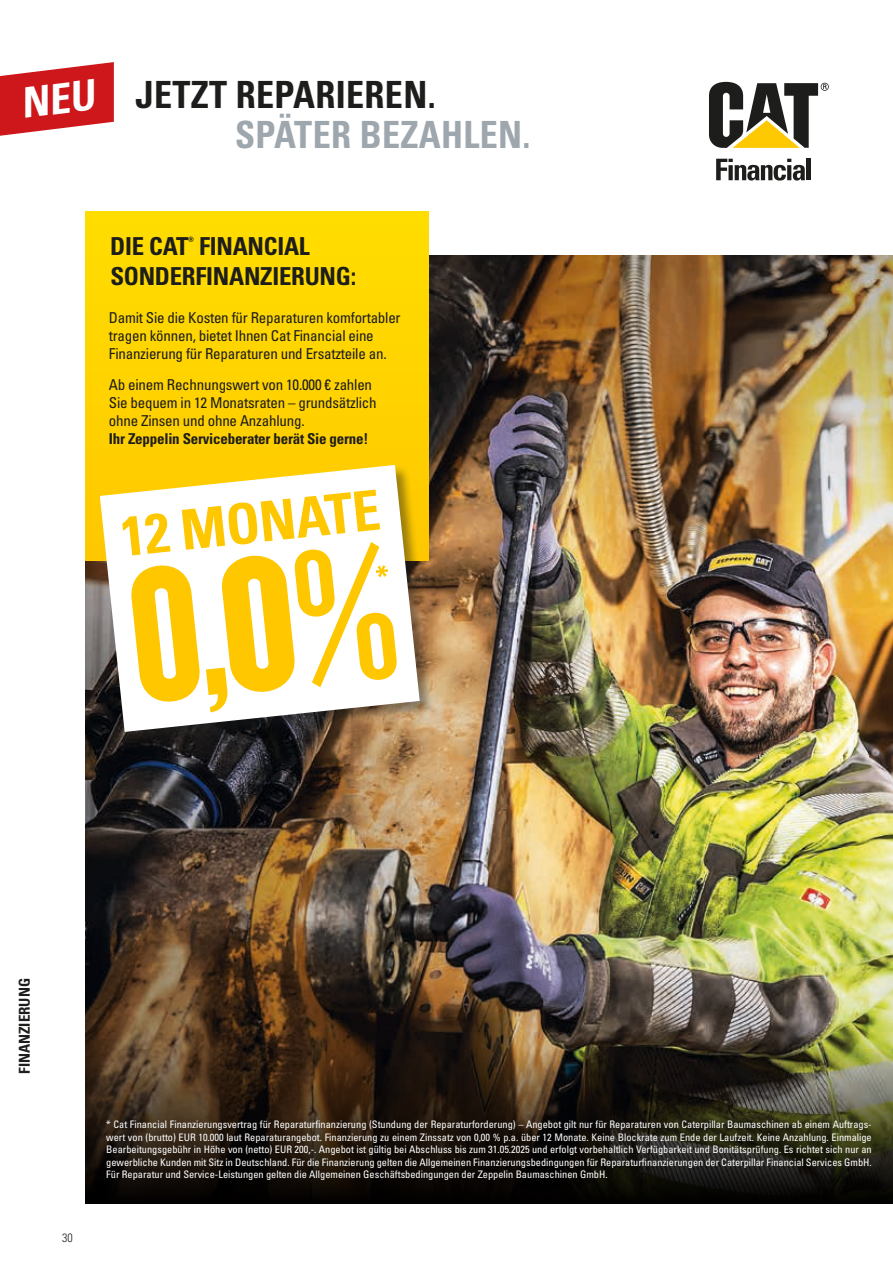
<style>
.page{position:relative;width:893px;height:1263px;background:#fff}
.page>*{position:absolute;margin:0;border:0;box-sizing:border-box;transform-origin:0 0}
.t1{font:197.4px "Knockout HTF68 Full Featherwt";color:#fec700}
.t2{font:700 condensed 55.5px "Univers LT Pro";color:#fec700}
.t3{font:700 condensed 37.5px "Univers LT Pro";letter-spacing:.01em;color:#1d1d1b;scale:.96 1}
.t4{font:700 condensed 37.5px "Univers LT Pro";letter-spacing:.01em;color:#9ea7ad;scale:.96 1}
.t5{font:700 condensed 24.75px/29.7px "Univers LT Pro";letter-spacing:-.01em;color:#1d1d1b}
.t6{font:condensed 15px/18px "Univers LT Pro";letter-spacing:-.015em;color:#1d1d1b}
.t7{font:700 condensed 15px "Univers LT Pro";letter-spacing:-.015em;color:#1d1d1b}
.t8{font:300 condensed 12px "Univers LT Pro";color:#1d1d1b}
.t9{font:condensed 10.35px/12.5px "Univers LT Pro";color:#fff;text-align:justify}
</style>
<div class="page">
<img style="left:85px;top:255px;width:808px;height:794px">
<svg style="left:85px;top:1049px;width:808px;height:154px;background:#282014"></svg>
<div style="left:85px;top:211px;width:343px;height:349px;background:#ffd600"></div>
<div style="left:100px;top:465px;width:335px;height:282px;background:#1d1d1b;opacity:.45"></div>
<svg style="left:100px;top:465px;width:320px;height:267px"></svg>
<svg style="left:376px;top:565px;width:12px;height:12px"></svg>
<svg style="left:716px;top:159px;width:89px;height:22px"></svg>
<div style="left:806px;top:159px;width:5px;height:21px;background:#1d1d1b"></div>
<svg style="left:709px;top:82px;width:120px;height:66px"></svg>
<svg style="left:0;top:62px;width:114px;height:74px"></svg>
<h3 class="t3" style="left:136px;top:72px;width:314px">JETZT REPARIEREN.</h3>
<h3 class="t4" style="left:235px;top:112px;width:309px">SPÄTER BEZAHLEN.</h3>
<h3 class="t5" style="left:110px;top:231px;width:247px">DIE CAT<sup>®</sup> FINANCIAL<br>SONDERFINANZIERUNG:</h3>
<h3 class="t6" style="left:109px;top:308px;width:293px">Damit Sie die Kosten für Reparaturen komfortabler tragen können, bietet Ihnen Cat Financial eine<br>Finanzierung für Reparaturen und Ersatzteile an.</h3>
<h3 class="t6" style="left:109px;top:375px;width:269px">Ab einem Rechnungswert von 10.000 € zahlen<br>Sie bequem in 12 Monatsraten – grundsätzlich ohne Zinsen und ohne Anzahlung.</h3>
<h3 class="t7" style="left:109px;top:430px;width:261px">Ihr Zeppelin Serviceberater berät Sie gerne!</h3>
<h2 class="t2" style="left:117px;top:503px;width:262px;rotate:-6deg">12 MONATE</h2>
<h1 class="t1" style="left:119px;top:537px;width:269px;rotate:-6deg">0,O%</h1>
<h3 class="t7" style="left:15px;top:1074px;width:97px;rotate:-90deg">FINANZIERUNG</h3>
<p class="t8" style="left:62px;top:1229px;width:12px">30</p>
<p class="t9" style="left:106px;top:1118px;width:767px">* Cat Financial Finanzierungsvertrag für Reparaturfinanzierung (Stundung der Reparaturforderung) – Angebot gilt nur für Reparaturen von Caterpillar Baumaschinen ab einem Auftrags&shy;wert von (brutto) EUR 10.000 laut Reparaturangebot. Finanzierung zu einem Zinssatz von 0,00 % p.a. über 12 Monate. Keine Blockrate zum Ende der Laufzeit. Keine Anzahlung. Einmalige Bearbeitungsgebühr in Höhe von (netto) EUR 200,-. Angebot ist gültig bei Abschluss bis zum 31.05.2025 und erfolgt vorbehaltlich Verfügbarkeit und Bonitätsprüfung. Es richtet sich nur an gewerbliche Kunden mit Sitz in Deutschland. Für die Finanzierung gelten die Allgemeinen Finanzierungsbedingungen für Reparaturfinanzierungen der Caterpillar Financial Services GmbH.<br>Für Reparatur und Service-Leistungen gelten die Allgemeinen Geschäftsbedingungen der Zeppelin Baumaschinen GmbH.</p>
</div>
